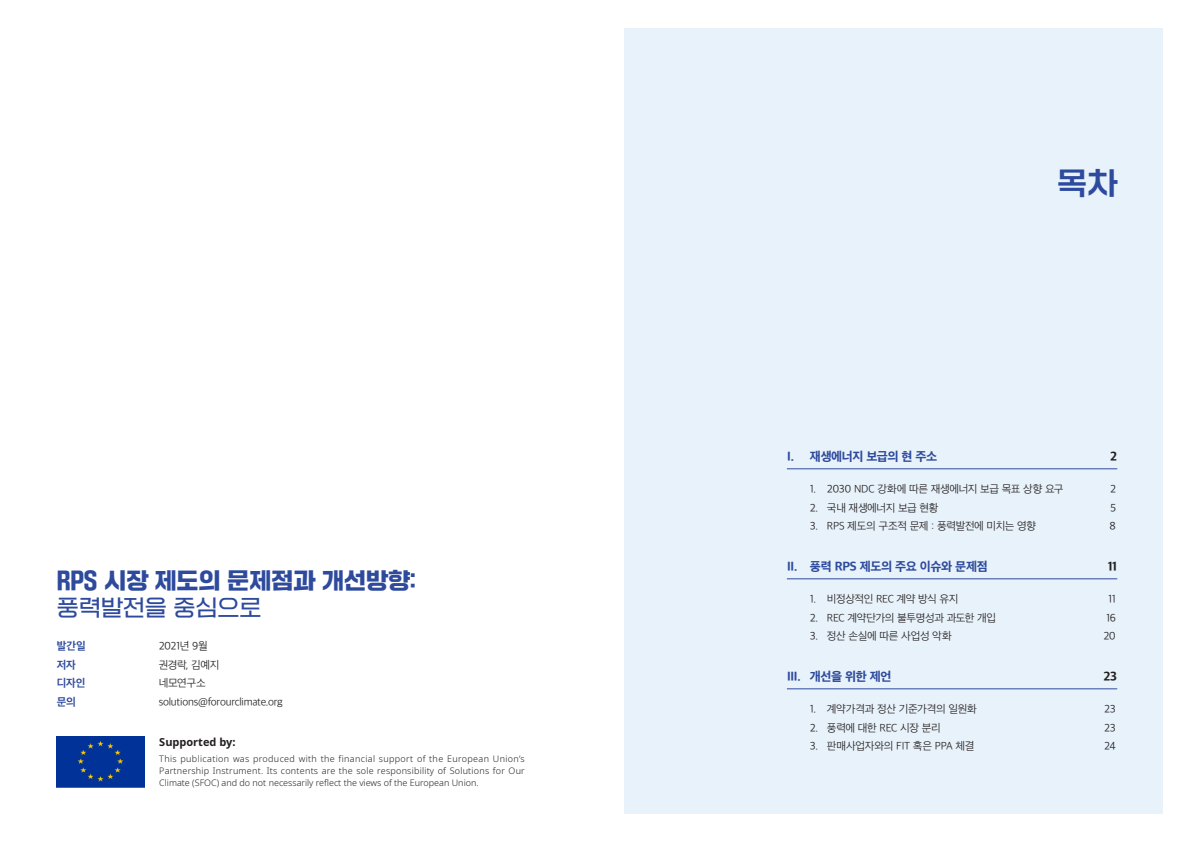
<style>
.page{position:relative;width:1191px;height:842px;background:#fff}
.page>*{position:absolute;margin:0;border:0;box-sizing:border-box;transform-origin:0 0}
.t1{font:30px "SD Gyeokdong G205 Bd";color:#2e4a9d}
.t2{font:22px "SD Gyeokdong G206 Hv";color:#2e4a9d}
.t3{font:22px "SD Gyeokdong G204 Rg";color:#2e4a9d}
.목차_소제{font:12px "SD Gothic Neoa h Ex Bd";letter-spacing:-.03em;color:#2e4a9d}
.목차_소제-2{font:12px "SD Gothic Neoa h Ex Bd";color:#231f20}
.t4{font:700 11px "Noto Sans";color:#231f20}
.본문_국문{font:10.5px "SD Gothic Neoa c Lt";letter-spacing:-.03em;color:#231f20}
.본문_국문-2{font:10.5px "SD Gothic Neoa g Bd";letter-spacing:-.01em;color:#2e4a9d}
.t5{font:300 9px/12px "Noto Sans";color:#231f20;text-align:justify}
</style>
<div class="page">
<div style="left:624px;top:28px;width:538px;height:786px;background:#e8f2fa"></div>
<hr style="left:787px;top:468px;width:330px;height:1px;background:#2e4a9d">
<hr style="left:787px;top:578px;width:330px;height:1px;background:#2e4a9d">
<hr style="left:787px;top:688px;width:330px;height:1px;background:#2e4a9d">
<div style="left:57px;top:737px;width:88px;height:50px;background:#003298"></div>
<p class="t2" style="left:57px;top:570px;width:361px">RPS 시장 제도의 문제점과 개선방향:</p>
<p class="t3" style="left:57px;top:596px;width:206px">풍력발전을 중심으로</p>
<p class="본문_국문-2" style="left:57px;top:641px;width:30px">발간일</p>
<p class="본문_국문" style="left:159px;top:641px;width:51px">2021년 9월</p>
<p class="본문_국문-2" style="left:57px;top:659px;width:21px">저자</p>
<p class="본문_국문" style="left:159px;top:659px;width:62px">권경락, 김예지</p>
<p class="본문_국문-2" style="left:57px;top:678px;width:30px">디자인</p>
<p class="본문_국문" style="left:159px;top:678px;width:48px">네모연구소</p>
<p class="본문_국문-2" style="left:57px;top:696px;width:21px">문의</p>
<p class="본문_국문" style="left:159px;top:696px;width:126px">solutions@forourclimate.org</p>
<p class="t4" style="left:159px;top:735px;width:78px">Supported by:</p>
<p class="t5" style="left:159px;top:753px;width:367px">This publication was produced with the financial support of the European Union’s Partnership Instrument. Its contents are the sole responsibility of Solutions for Our Climate (SFOC) and do not necessarily reflect the views of the European Union.</p>
<p class="t1" style="left:1057px;top:168px;width:61px">목차</p>
<p class="목차_소제" style="left:787px;top:451px;width:151px">I. 재생에너지 보급의 현 주소</p>
<p class="목차_소제-2" style="left:1110px;top:451px;width:8px">2</p>
<p class="본문_국문" style="left:810px;top:484px;width:255px">1. 2030 NDC 강화에 따른 재생에너지 보급 목표 상향 요구</p>
<p class="본문_국문" style="left:1110px;top:484px;width:7px">2</p>
<p class="본문_국문" style="left:810px;top:502px;width:130px">2. 국내 재생에너지 보급 현황</p>
<p class="본문_국문" style="left:1110px;top:502px;width:7px">5</p>
<p class="본문_국문" style="left:810px;top:521px;width:228px">3. RPS 제도의 구조적 문제 : 풍력발전에 미치는 영향</p>
<p class="본문_국문" style="left:1109px;top:521px;width:8px">8</p>
<p class="목차_소제" style="left:787px;top:561px;width:202px">II. 풍력 RPS 제도의 주요 이슈와 문제점</p>
<p class="목차_소제-2" style="left:1107px;top:561px;width:11px">11</p>
<p class="본문_국문" style="left:810px;top:594px;width:150px">1. 비정상적인 REC 계약 방식 유지</p>
<p class="본문_국문" style="left:1108px;top:594px;width:9px">11</p>
<p class="본문_국문" style="left:810px;top:612px;width:188px">2. REC 계약단가의 불투명성과 과도한 개입</p>
<p class="본문_국문" style="left:1106px;top:612px;width:11px">16</p>
<p class="본문_국문" style="left:810px;top:631px;width:143px">3. 정산 손실에 따른 사업성 악화</p>
<p class="본문_국문" style="left:1103px;top:631px;width:14px">20</p>
<p class="목차_소제" style="left:787px;top:671px;width:106px">III. 개선을 위한 제언</p>
<p class="목차_소제-2" style="left:1103px;top:671px;width:15px">23</p>
<p class="본문_국문" style="left:810px;top:704px;width:168px">1. 계약가격과 정산 기준가격의 일원화</p>
<p class="본문_국문" style="left:1104px;top:704px;width:13px">23</p>
<p class="본문_국문" style="left:810px;top:722px;width:132px">2. 풍력에 대한 REC 시장 분리</p>
<p class="본문_국문" style="left:1104px;top:722px;width:13px">23</p>
<p class="본문_국문" style="left:810px;top:741px;width:166px">3. 판매사업자와의 FIT 혹은 PPA 체결</p>
<p class="본문_국문" style="left:1104px;top:741px;width:13px">24</p>
</div>
